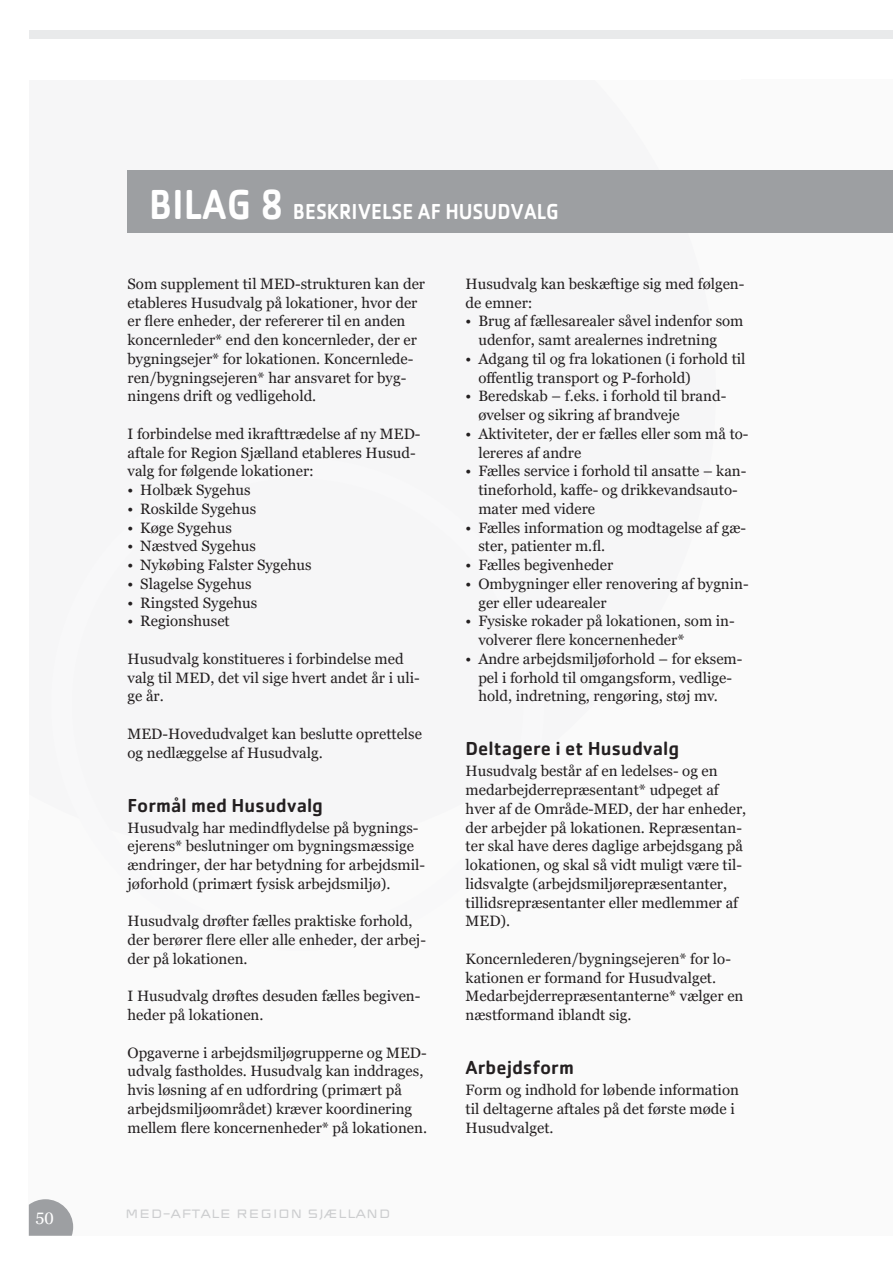
<style>
.page{position:relative;width:893px;height:1263px;background:#fff}
.page>*{position:absolute;margin:0;border:0;box-sizing:border-box;transform-origin:0 0}
.t1{font:500 22.5px "Cachet Std";color:#fff;scale:.9 1}
.t2{font:500 19.5px "Cachet Std";color:#231f20}
.t3{font:16.5px "Georgia Pro";color:#fff}
.t4{font:15px/18.8px "Georgia Pro";color:#231f20}
.t5{font:12px "REGIONSJAELLANDLUKKET";letter-spacing:-.02em;color:#cccdcf}
.s1{font-size:43.5px}
</style>
<div class="page">
<div style="left:29px;top:79px;width:864px;height:1157px;background:#fafafa"></div>
<div style="left:29px;top:30px;width:864px;height:8px;background:#e9eaeb"></div>
<svg style="left:29px;top:1199px;width:44px;height:37px"></svg>
<div style="left:51px;top:457px;width:493px;height:494px;border:21px solid #f8f8f9;border-radius:50%"></div>
<div style="left:128px;top:170px;width:765px;height:62px;background:#9d9fa2"></div>
<p class="t3" style="left:35px;top:1209px;width:20px">50</p>
<h1 class="t1" style="left:149px;top:198px;width:457px"><span class="s1">BILAG 8</span> BESKRIVELSE AF HUSUDVALG</h1>
<p class="t4" style="left:128px;top:275px;width:299px">Som supplement til MED-strukturen kan der etableres Husudvalg på lokationer, hvor der er flere enheder, der refererer til en anden koncernleder* end den koncernleder, der er bygningsejer* for lokationen. Koncernlede&shy;ren/bygningsejeren* har ansvaret for byg&shy;ningens drift og vedligehold.</p>
<p class="t4" style="left:128px;top:425px;width:293px">I forbindelse med ikrafttrædelse af ny MED&shy;aftale for Region Sjælland etableres Husud&shy;valg for følgende lokationer:</p>
<p class="t4" style="left:128px;top:481px;width:124px">• Holbæk Sygehus</p>
<p class="t4" style="left:128px;top:500px;width:130px">• Roskilde Sygehus</p>
<p class="t4" style="left:128px;top:519px;width:106px">• Køge Sygehus</p>
<p class="t4" style="left:128px;top:537px;width:130px">• Næstved Sygehus</p>
<p class="t4" style="left:128px;top:556px;width:186px">• Nykøbing Falster Sygehus</p>
<p class="t4" style="left:128px;top:575px;width:126px">• Slagelse Sygehus</p>
<p class="t4" style="left:128px;top:594px;width:131px">• Ringsted Sygehus</p>
<p class="t4" style="left:128px;top:612px;width:104px">• Regionshuset</p>
<p class="t4" style="left:128px;top:650px;width:294px">Husudvalg konstitueres i forbindelse med valg til MED, det vil sige hvert andet år i uli&shy;ge år.</p>
<p class="t4" style="left:128px;top:725px;width:296px">MED-Hovedudvalget kan beslutte oprettelse og nedlæggelse af Husudvalg.</p>
<h2 class="t2" style="left:128px;top:793px;width:197px">Formål med Husudvalg</h2>
<p class="t4" style="left:128px;top:819px;width:299px">Husudvalg har medindflydelse på bygnings&shy;ejerens* beslutninger om bygningsmæssige ændringer, der har betydning for arbejdsmil&shy;jøforhold (primært fysisk arbejdsmiljø).</p>
<p class="t4" style="left:128px;top:912px;width:300px">Husudvalg drøfter fælles praktiske forhold, der berører flere eller alle enheder, der arbej&shy;der på lokationen.</p>
<p class="t4" style="left:128px;top:987px;width:294px">I Husudvalg drøftes desuden fælles begiven&shy;heder på lokationen.</p>
<p class="t4" style="left:128px;top:1044px;width:301px">Opgaverne i arbejdsmiljøgrupperne og MED&shy;udvalg fastholdes. Husudvalg kan inddrages, hvis løsning af en udfordring (primært på arbejdsmiljøområdet) kræver koordinering mellem flere koncernenheder* på lokationen.</p>
<p class="t5" style="left:125px;top:1206px;width:268px">MED-AFTALE REGION SJÆLLAND</p>
<p class="t4" style="left:466px;top:275px;width:280px">Husudvalg kan beskæftige sig med følgen&shy;de emner:</p>
<p class="t4" style="left:478px;top:312px;width:267px;text-indent:-13px">• Brug af fællesarealer såvel indenfor som udenfor, samt arealernes indretning</p>
<p class="t4" style="left:478px;top:350px;width:269px;text-indent:-13px">• Adgang til og fra lokationen (i forhold til offentlig transport og P-forhold)</p>
<p class="t4" style="left:478px;top:387px;width:249px;text-indent:-13px">• Beredskab – f.eks. i forhold til brand&shy;øvelser og sikring af brandveje</p>
<p class="t4" style="left:478px;top:425px;width:272px;text-indent:-13px">• Aktiviteter, der er fælles eller som må to&shy;lereres af andre</p>
<p class="t4" style="left:478px;top:462px;width:270px;text-indent:-13px">• Fælles service i forhold til ansatte – kan&shy;tineforhold, kaffe- og drikkevandsauto&shy;mater med videre</p>
<p class="t4" style="left:478px;top:519px;width:269px;text-indent:-13px">• Fælles information og modtagelse af gæ&shy;ster, patienter m.fl.</p>
<p class="t4" style="left:466px;top:556px;width:149px">• Fælles begivenheder</p>
<p class="t4" style="left:478px;top:575px;width:272px;text-indent:-13px">• Ombygninger eller renovering af bygnin&shy;ger eller udearealer</p>
<p class="t4" style="left:478px;top:612px;width:258px;text-indent:-13px">• Fysiske rokader på lokationen, som in&shy;volverer flere koncernenheder*</p>
<p class="t4" style="left:478px;top:650px;width:266px;text-indent:-13px">• Andre arbejdsmiljøforhold – for eksem&shy;pel i forhold til omgangsform, vedlige&shy;hold, indretning, rengøring, støj mv.</p>
<h2 class="t2" style="left:466px;top:737px;width:215px">Deltagere i et Husudvalg</h2>
<p class="t4" style="left:466px;top:762px;width:282px">Husudvalg består af en ledelses- og en medarbejderrepræsentant* udpeget af hver af de Område-MED, der har enheder, der arbejder på lokationen. Repræsentan&shy;ter skal have deres daglige arbejdsgang på lokationen, og skal så vidt muligt være til&shy;lidsvalgte (arbejdsmiljørepræsentanter, tillidsrepræsentanter eller medlemmer af MED).</p>
<p class="t4" style="left:466px;top:950px;width:279px">Koncernlederen/bygningsejeren* for lo&shy;kationen er formand for Husudvalget.<br>Medarbejderrepræsentanterne* vælger en næstformand iblandt sig.</p>
<h2 class="t2" style="left:466px;top:1056px;width:110px">Arbejdsform</h2>
<p class="t4" style="left:466px;top:1081px;width:275px">Form og indhold for løbende information til deltagerne aftales på det første møde i<br>Husudvalget.</p>
</div>
